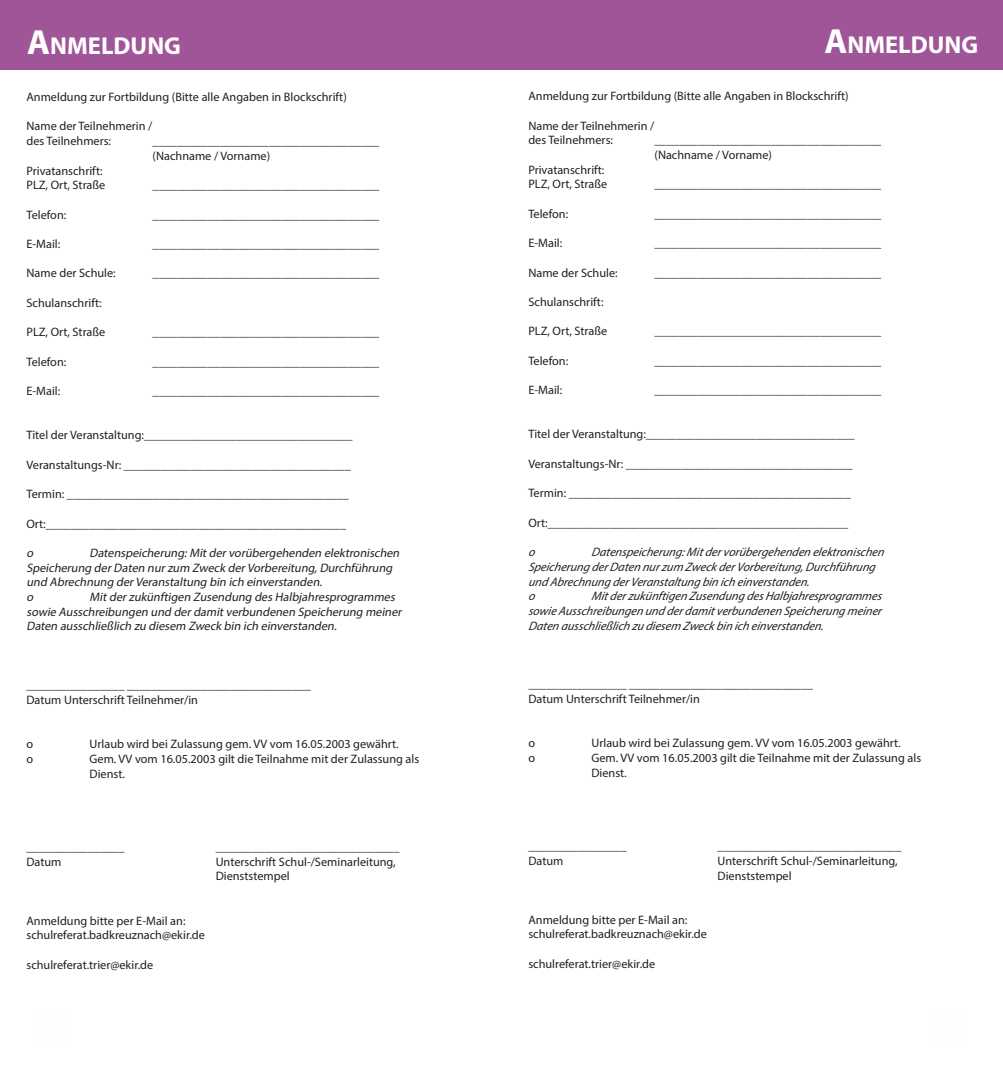
<style>
.page{position:relative;width:1003px;height:1072px;background:#fff}
.page>*{position:absolute;margin:0;border:0;box-sizing:border-box;transform-origin:0 0}
.t1{font:700 24.5px "Myriad Pro";color:#fff}
.t2{font:12.25px/14.7px "Myriad Pro";color:#231f20}
.t3{font:italic 12.25px/14.7px "Myriad Pro";color:#231f20}
.t4{font:italic 12.25px/14.7px "Myriad Pro";color:#231f20}
.s1{font-size:35px}
</style>
<div class="page">
<div style="left:501px;top:0;width:501px;height:69px;background:#a05598"></div>
<div style="left:0;top:0;width:536px;height:69px;background:#a05598"></div>
<h1 class="t1" style="left:27px;top:29px;width:153px"><span class="s1">A</span>NMELDUNG</h1>
<p class="t2" style="left:26px;top:89px;width:322px">Anmeldung zur Fortbildung (Bitte alle Angaben in Blockschrift)</p>
<p class="t2" style="left:26px;top:119px;width:127px">Name der Teilnehmerin / des Teilnehmers:</p>
<p class="t2" style="left:152px;top:133px;width:228px">_____________________________________ (Nachname / Vorname)</p>
<p class="t2" style="left:26px;top:163px;width:80px">Privatanschrift:<br>PLZ, Ort, Straße</p>
<p class="t2" style="left:152px;top:178px;width:228px">_____________________________________</p>
<p class="t2" style="left:26px;top:207px;width:41px">Telefon:</p>
<p class="t2" style="left:152px;top:207px;width:228px">_____________________________________</p>
<p class="t2" style="left:26px;top:236px;width:35px">E-Mail:</p>
<p class="t2" style="left:152px;top:236px;width:228px">_____________________________________</p>
<p class="t2" style="left:26px;top:266px;width:91px">Name der Schule:</p>
<p class="t2" style="left:152px;top:266px;width:228px">_____________________________________</p>
<p class="t2" style="left:26px;top:295px;width:77px">Schulanschrift:</p>
<p class="t2" style="left:26px;top:325px;width:80px">PLZ, Ort, Straße</p>
<p class="t2" style="left:152px;top:325px;width:228px">_____________________________________</p>
<p class="t2" style="left:26px;top:354px;width:41px">Telefon:</p>
<p class="t2" style="left:152px;top:354px;width:228px">_____________________________________</p>
<p class="t2" style="left:26px;top:383px;width:35px">E-Mail:</p>
<p class="t2" style="left:152px;top:383px;width:228px">_____________________________________</p>
<p class="t2" style="left:26px;top:427px;width:327px">Titel der Veranstaltung:__________________________________</p>
<p class="t2" style="left:26px;top:457px;width:326px">Veranstaltungs-Nr: _____________________________________</p>
<p class="t2" style="left:26px;top:486px;width:324px">Termin: ______________________________________________</p>
<p class="t2" style="left:26px;top:516px;width:321px">Ort:_________________________________________________</p>
<p class="t4" style="left:26px;top:545px;width:11px">o</p>
<p class="t4" style="left:26px;top:545px;width:377px;text-indent:63px">Datenspeicherung:Mitdervorübergehenden elektronischen Speicherung derDaten nurzum Zweck derVorbereitung,Durchführung und Abrechnung derVeranstaltung bin ich einverstanden.<br>o</p>
<p class="t4" style="left:26px;top:589px;width:379px;text-indent:63px">Mitderzukünftigen Zusendung des Halbjahresprogrammes sowie Ausschreibungen und derdamitverbundenen Speicherung meiner<br>Daten ausschließlich zu diesem Zweck bin ich einverstanden.</p>
<p class="t2" style="left:26px;top:677px;width:286px">________________ ______________________________<br>Datum Unterschrift Teilnehmer/in</p>
<p class="t2" style="left:26px;top:736px;width:8px">o</p>
<p class="t2" style="left:89px;top:736px;width:310px">Urlaub wird bei Zulassung gem. VV vom 16.05.2003 gewährt.</p>
<p class="t2" style="left:26px;top:751px;width:8px">o</p>
<p class="t2" style="left:89px;top:751px;width:331px">Gem. VV vom 16.05.2003 gilt die Teilnahme mit der Zulassung als<br>Dienst.</p>
<p class="t2" style="left:26px;top:839px;width:100px">________________</p>
<p class="t2" style="left:215px;top:839px;width:185px">______________________________</p>
<p class="t2" style="left:26px;top:854px;width:37px">Datum</p>
<p class="t2" style="left:215px;top:854px;width:182px">Unterschrift Schul-/Seminarleitung,<br>Dienststempel</p>
<p class="t2" style="left:26px;top:913px;width:180px">Anmeldung bitte per E-Mail an: schulreferat.badkreuznach@ekir.de</p>
<p class="t2" style="left:26px;top:957px;width:128px">schulreferat.trier@ekir.de</p>
<h1 class="t1" style="left:824px;top:28px;width:153px"><span class="s1">A</span>NMELDUNG</h1>
<p class="t2" style="left:528px;top:88px;width:322px">Anmeldung zur Fortbildung (Bitte alle Angaben in Blockschrift)</p>
<p class="t2" style="left:528px;top:118px;width:127px">Name der Teilnehmerin / des Teilnehmers:</p>
<p class="t2" style="left:654px;top:133px;width:228px">_____________________________________ (Nachname / Vorname)</p>
<p class="t2" style="left:528px;top:162px;width:80px">Privatanschrift:<br>PLZ, Ort, Straße</p>
<p class="t2" style="left:654px;top:177px;width:228px">_____________________________________</p>
<p class="t2" style="left:528px;top:206px;width:41px">Telefon:</p>
<p class="t2" style="left:654px;top:206px;width:228px">_____________________________________</p>
<p class="t2" style="left:528px;top:235px;width:35px">E-Mail:</p>
<p class="t2" style="left:654px;top:235px;width:228px">_____________________________________</p>
<p class="t2" style="left:528px;top:265px;width:91px">Name der Schule:</p>
<p class="t2" style="left:654px;top:265px;width:228px">_____________________________________</p>
<p class="t2" style="left:528px;top:294px;width:77px">Schulanschrift:</p>
<p class="t2" style="left:528px;top:324px;width:80px">PLZ, Ort, Straße</p>
<p class="t2" style="left:654px;top:324px;width:228px">_____________________________________</p>
<p class="t2" style="left:528px;top:353px;width:41px">Telefon:</p>
<p class="t2" style="left:654px;top:353px;width:228px">_____________________________________</p>
<p class="t2" style="left:528px;top:382px;width:35px">E-Mail:</p>
<p class="t2" style="left:654px;top:382px;width:228px">_____________________________________</p>
<p class="t2" style="left:528px;top:427px;width:327px">Titel der Veranstaltung:__________________________________</p>
<p class="t2" style="left:528px;top:456px;width:326px">Veranstaltungs-Nr: _____________________________________</p>
<p class="t2" style="left:528px;top:485px;width:324px">Termin: ______________________________________________</p>
<p class="t2" style="left:528px;top:515px;width:321px">Ort:_________________________________________________</p>
<p class="t3" style="left:528px;top:544px;width:10px">o</p>
<p class="t3" style="left:528px;top:544px;width:359px;text-indent:63px">Datenspeicherung:Mitdervorübergehenden elektronischen Sp eicherung derDaten nurzum Zweck derVorbereitung, Durchführung und Abrechnung derVeranstaltung bin ich einverstanden.<br>o</p>
<p class="t3" style="left:528px;top:588px;width:357px;text-align:justify;text-indent:63px">Mitderzukünftigen Zusendung desHalbjahresp rogrammes sowie Ausschreibungen und derdamitverbundenen Speicherung meiner Daten ausschließlich zu diesem Zweck bin ich einverstanden.</p>
<p class="t2" style="left:528px;top:676px;width:286px">________________ ______________________________<br>Datum Unterschrift Teilnehmer/in</p>
<p class="t2" style="left:528px;top:735px;width:8px">o</p>
<p class="t2" style="left:591px;top:735px;width:310px">Urlaub wird bei Zulassung gem. VV vom 16.05.2003 gewährt.</p>
<p class="t2" style="left:528px;top:750px;width:8px">o</p>
<p class="t2" style="left:591px;top:750px;width:331px">Gem. VV vom 16.05.2003 gilt die Teilnahme mit der Zulassung als<br>Dienst.</p>
<p class="t2" style="left:528px;top:838px;width:99px">________________</p>
<p class="t2" style="left:717px;top:838px;width:185px">______________________________</p>
<p class="t2" style="left:528px;top:853px;width:37px">Datum</p>
<p class="t2" style="left:717px;top:853px;width:182px">Unterschrift Schul-/Seminarleitung,<br>Dienststempel</p>
<p class="t2" style="left:528px;top:912px;width:180px">Anmeldung bitte per E-Mail an: schulreferat.badkreuznach@ekir.de</p>
<p class="t2" style="left:528px;top:956px;width:128px">schulreferat.trier@ekir.de</p>
</div>
